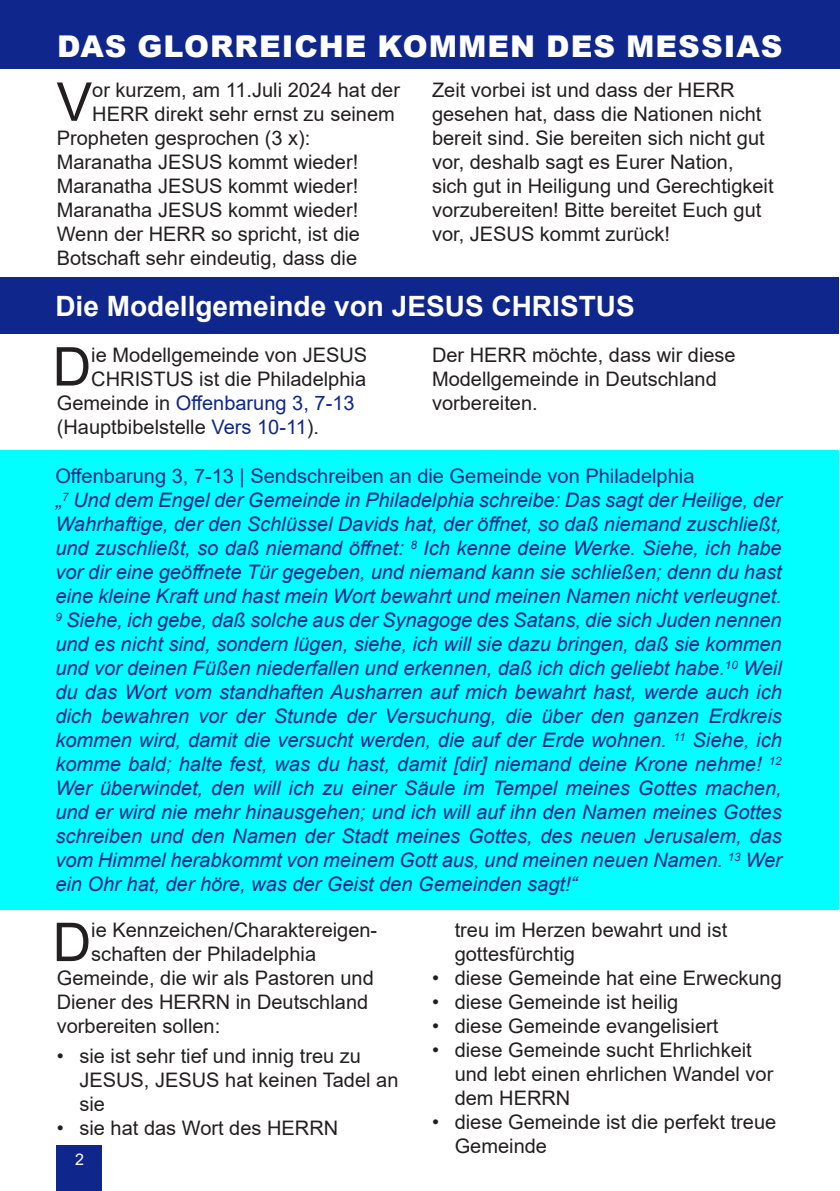
<style>
.page{position:relative;width:840px;height:1191px;background:#fff}
.page>*{position:absolute;margin:0;border:0;box-sizing:border-box;transform-origin:0 0}
.t1{font:53.6px "Arial";color:#231f20}
.t2{font:900 30px "Arial";letter-spacing:.035em;color:#fff}
.t3{font:700 28px "Arial";color:#fff}
.t4{font:italic 20px/24px "Arial";color:#0f268c;text-align:justify}
.t5{font:20px/24px "Arial";color:#231f20}
.t6{font:20px "Arial";color:#0f268c}
.t7{font:16px "Arial";color:#fff}
.s1{color:#231f20}
.s2{color:#0f268c}
</style>
<div class="page">
<div style="left:57px;top:1145px;width:45px;height:46px;background:#0f268c"></div>
<div style="left:0;top:0;width:839px;height:68px;background:#0f268c"></div>
<div style="left:0;top:277px;width:838px;height:57px;background:#0f268c"></div>
<div style="left:0;top:450px;width:838px;height:459px;background:#01ffff"></div>
<p class="t2" style="left:57px;top:24px;width:726px">DAS GLORREICHE KOMMEN DES MESSIAS</p>
<p class="t1" style="left:56px;top:65px;width:37px">V</p>
<p class="t5" style="left:92px;top:78px;width:309px">or kurzem, am 11.Juli 2024 hat der</p>
<p class="t5" style="left:92px;top:102px;width:304px">HERR direkt sehr ernst zu seinem</p>
<p class="t5" style="left:57px;top:126px;width:255px">Propheten gesprochen (3 x):</p>
<p class="t5" style="left:57px;top:150px;width:303px;text-align:justify">Maranatha JESUS kommt wieder!<br>Maranatha JESUS kommt wieder!<br>Maranatha JESUS kommt wieder!</p>
<p class="t5" style="left:57px;top:222px;width:305px">Wenn der HERR so spricht, ist die<br>Botschaft sehr eindeutig, dass die</p>
<p class="t5" style="left:432px;top:78px;width:343px">Zeit vorbei ist und dass der HERR gesehen hat, dass die Nationen nicht bereit sind. Sie bereiten sich nicht gut vor, deshalb sagt es Eurer Nation, sich gut in Heiligung und Gerechtigkeit vorzubereiten! Bitte bereitet Euch gut vor, JESUS kommt zurück!</p>
<p class="t3" style="left:55px;top:286px;width:580px">Die Modellgemeinde von JESUS CHRISTUS</p>
<p class="t1" style="left:53px;top:330px;width:40px">D</p>
<p class="t5" style="left:91px;top:342px;width:277px">ie Modellgemeinde von JESUS</p>
<p class="t5" style="left:91px;top:366px;width:276px">CHRISTUS ist die Philadelphia</p>
<p class="t6" style="left:57px;top:389px;width:299px"><span class="s1">Gemeinde in</span> Offenbarung 3, 7-13</p>
<p class="t5" style="left:57px;top:414px;width:263px">(Hauptbibelstelle <span class="s2">Vers 10-11</span>).</p>
<p class="t5" style="left:432px;top:342px;width:305px">Der HERR möchte, dass wir diese<br>Modellgemeinde in Deutschland vorbereiten.</p>
<p class="t6" style="left:55px;top:462px;width:640px">Offenbarung 3, 7-13 | Sendschreiben an die Gemeinde von Philadelphia</p>
<p class="t4" style="left:55px;top:488px;width:727px">„<sup>7</sup> Und dem Engel der Gemeinde in Philadelphia schreibe: Das sagt der Heilige, der Wahrhaftige, der den Schlüssel Davids hat, der öffnet, so daß niemand zuschließt, und zuschließt, so daß niemand öffnet: <sup>8</sup> Ich kenne deine Werke. Siehe, ich habe vor dir eine geöffnete Tür gegeben, und niemand kann sie schließen; denn du hast eine kleine Kraft und hast mein Wort bewahrt und meinen Namen nicht verleugnet.<br><sup>9</sup> Siehe, ich gebe, daß solche aus der Synagoge des Satans, die sich Juden nennen und es nicht sind, sondern lügen, siehe, ich will sie dazu bringen, daß sie kommen und vor deinen Füßen niederfallen und erkennen, daß ich dich geliebt habe.<sup>10</sup> Weil du das Wort vom standhaften Ausharren auf mich bewahrt hast, werde auch ich dich bewahren vor der Stunde der Versuchung, die über den ganzen Erdkreis kommen wird, damit die versucht werden, die auf der Erde wohnen. <sup>11</sup> Siehe, ich komme bald; halte fest, was du hast, damit [dir] niemand deine Krone nehme! <sup>12<br></sup>Wer überwindet, den will ich zu einer Säule im Tempel meines Gottes machen, und er wird nie mehr hinausgehen; und ich will auf ihn den Namen meines Gottes schreiben und den Namen der Stadt meines Gottes, des neuen Jerusalem, das vom Himmel herabkommt von meinem Gott aus, und meinen neuen Namen. <sup>13</sup> Wer ein Ohr hat, der höre, was der Geist den Gemeinden sagt!“</p>
<p class="t1" style="left:53px;top:905px;width:40px">D</p>
<p class="t5" style="left:91px;top:918px;width:287px">ie Kennzeichen/Charaktereigen-</p>
<p class="t5" style="left:91px;top:942px;width:226px">schaften der Philadelphia</p>
<p class="t5" style="left:57px;top:966px;width:318px">Gemeinde, die wir als Pastoren und</p>
<p class="t5" style="left:57px;top:990px;width:313px">Diener des HERRN in Deutschland</p>
<p class="t5" style="left:57px;top:1014px;width:165px">vorbereiten sollen:</p>
<p class="t5" style="left:79px;top:1043px;width:320px;text-indent:-23px">• sie ist sehr tief und innig treu zu<br>JESUS, JESUS hat keinen Tadel an sie</p>
<p class="t5" style="left:57px;top:1115px;width:283px">• sie hat das Wort des HERRN</p>
<p class="t7" style="left:75px;top:1148px;width:10px">2</p>
<p class="t5" style="left:454px;top:918px;width:274px">treu im Herzen bewahrt und ist gottesfürchtig</p>
<p class="t5" style="left:432px;top:966px;width:351px">• diese Gemeinde hat eine Erweckung</p>
<p class="t5" style="left:432px;top:990px;width:248px">• diese Gemeinde ist heilig</p>
<p class="t5" style="left:432px;top:1014px;width:288px">• diese Gemeinde evangelisiert</p>
<p class="t5" style="left:454px;top:1038px;width:320px;text-indent:-23px">• diese Gemeinde sucht Ehrlichkeit und lebt einen ehrlichen Wandel vor dem HERRN</p>
<p class="t5" style="left:454px;top:1110px;width:323px;text-indent:-23px">• diese Gemeinde ist die perfekt treue<br>Gemeinde</p>
</div>
